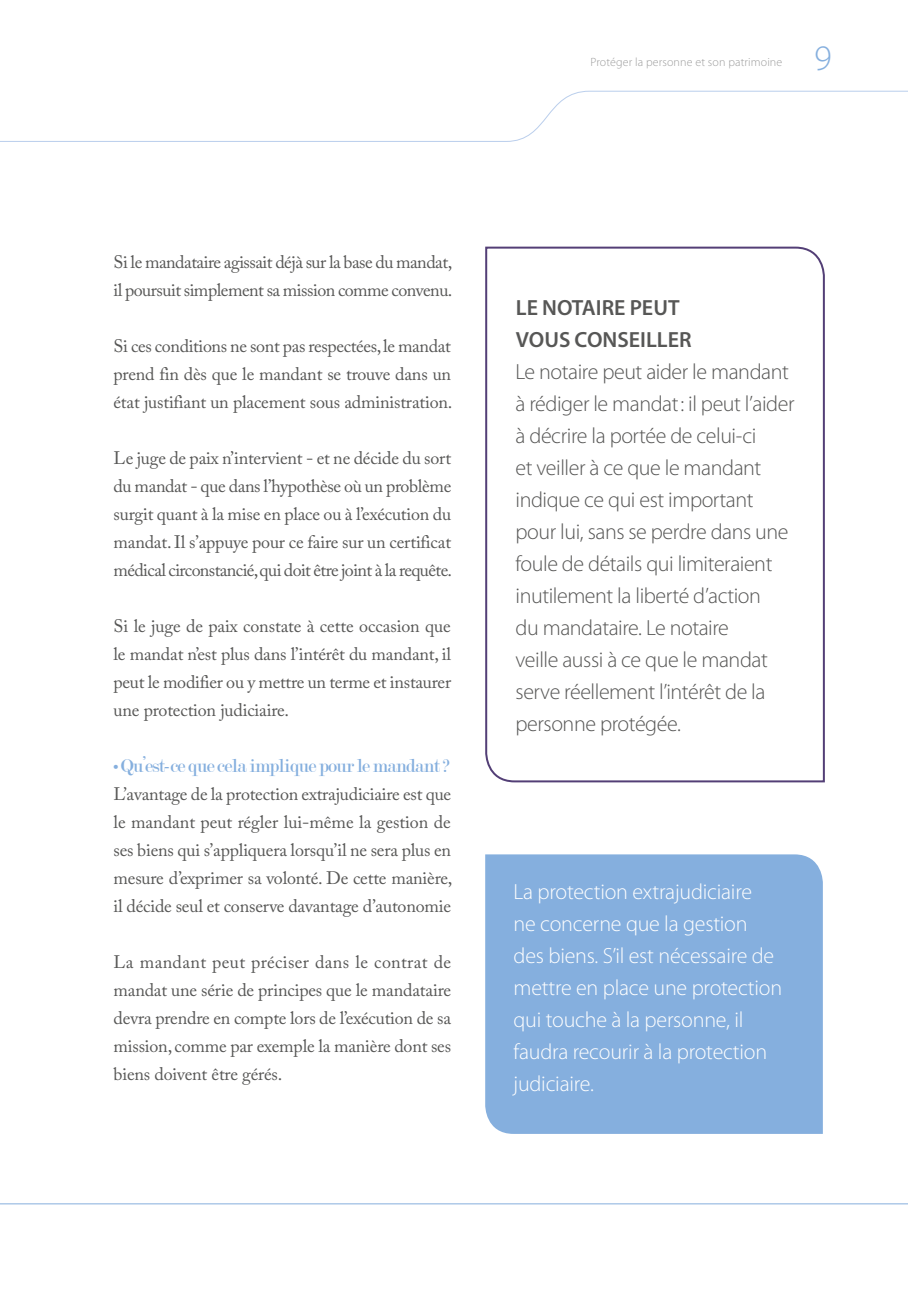
<style>
.page{position:relative;width:908px;height:1304px;background:#fff}
.page>*{position:absolute;margin:0;border:0;box-sizing:border-box;transform-origin:0 0}
.t1{font:300 36px "Myriad Pro";color:#85afde}
.t2{font:300 22px/32px "Myriad Pro";letter-spacing:-.02em;color:#575756}
.t3{font:300 22px/32px "Myriad Pro";letter-spacing:-.01em;color:#fff}
.t4{font:600 22px/32px "Myriad Pro";color:#575756}
.t5{font:20px "Modern";letter-spacing:-.035em;color:#85afde}
.t6{font:18px/28px "Adobe Caslon Pro";letter-spacing:-.015em;color:#575756;text-align:justify}
.t7{font:300 12px "Myriad Pro";letter-spacing:.01em;color:#9d9d9d}
</style>
<div class="page">
<svg style="left:0;top:1203px;width:907px;height:2px;background:#c1d6ed"></svg>
<svg style="left:0;top:90px;width:907px;height:52px"></svg>
<svg style="left:485px;top:246px;width:340px;height:537px"></svg>
<div style="left:485px;top:854px;width:337px;height:280px;background:#85afde"></div>
<p class="t7" style="left:590px;top:54px;width:193px">Protéger la personne et son patrimoine</p>
<h1 class="t1" style="left:813px;top:37px;width:19px">9</h1>
<p class="t6" style="left:113px;top:248px;width:340px">Si le mandataire agissait déjà sur la base du mandat, il poursuit simplement sa mission comme convenu.</p>
<p class="t6" style="left:113px;top:332px;width:340px">Si ces conditions ne sont pas respectées, le mandat prend fin dès que le mandant se trouve dans un état justifiant un placement sous administration.</p>
<p class="t6" style="left:113px;top:444px;width:340px">Le juge de paix n’intervient - et ne décide du sort du mandat - que dans l’hypothèse où un problème surgit quant à la mise en place ou à l’exécution du mandat. Il s’appuye pour ce faire sur un certificat médical circonstancié, qui doit être joint à la requête.</p>
<p class="t6" style="left:113px;top:612px;width:339px">Si le juge de paix constate à cette occasion que le mandat n’est plus dans l’intérêt du mandant, il peut le modifier ou y mettre un terme et instaurer une protection judiciaire.</p>
<p class="t5" style="left:113px;top:756px;width:338px">• Qu’est-ce que cela implique pour le mandant ?</p>
<p class="t6" style="left:113px;top:780px;width:340px">L’avantage de la protection extrajudiciaire est que le mandant peut régler lui-même la gestion de ses biens qui s’appliquera lorsqu’il ne sera plus en mesure d’exprimer sa volonté. De cette manière, il décide seul et conserve davantage d’autonomie</p>
<p class="t6" style="left:113px;top:948px;width:339px">La mandant peut préciser dans le contrat de mandat une série de principes que le mandataire devra prendre en compte lors de l’exécution de sa mission, comme par exemple la manière dont ses biens doivent être gérés.</p>
<p class="t4" style="left:515px;top:291px;width:177px">LE NOTAIRE PEUT<br>VOUS CONSEILLER</p>
<p class="t2" style="left:515px;top:355px;width:280px">Le notaire peut aider le mandant à rédiger le mandat: il peut l’aider à décrire la portée de celui-ci<br>et veiller à ce que le mandant indique ce qui est important pour lui, sans se perdre dans une foule de détails qui limiteraient inutilement la liberté d’action<br>du mandataire. Le notaire<br>veille aussi à ce que le mandat serve réellement l’intérêt de la personne protégée.</p>
<p class="t3" style="left:513px;top:876px;width:270px">La protection extrajudiciaire<br>ne concerne que la gestion des biens. S’il est nécessaire de mettre en place une protection qui touche à la personne, il faudra recourir à la protection judiciaire.</p>
</div>
